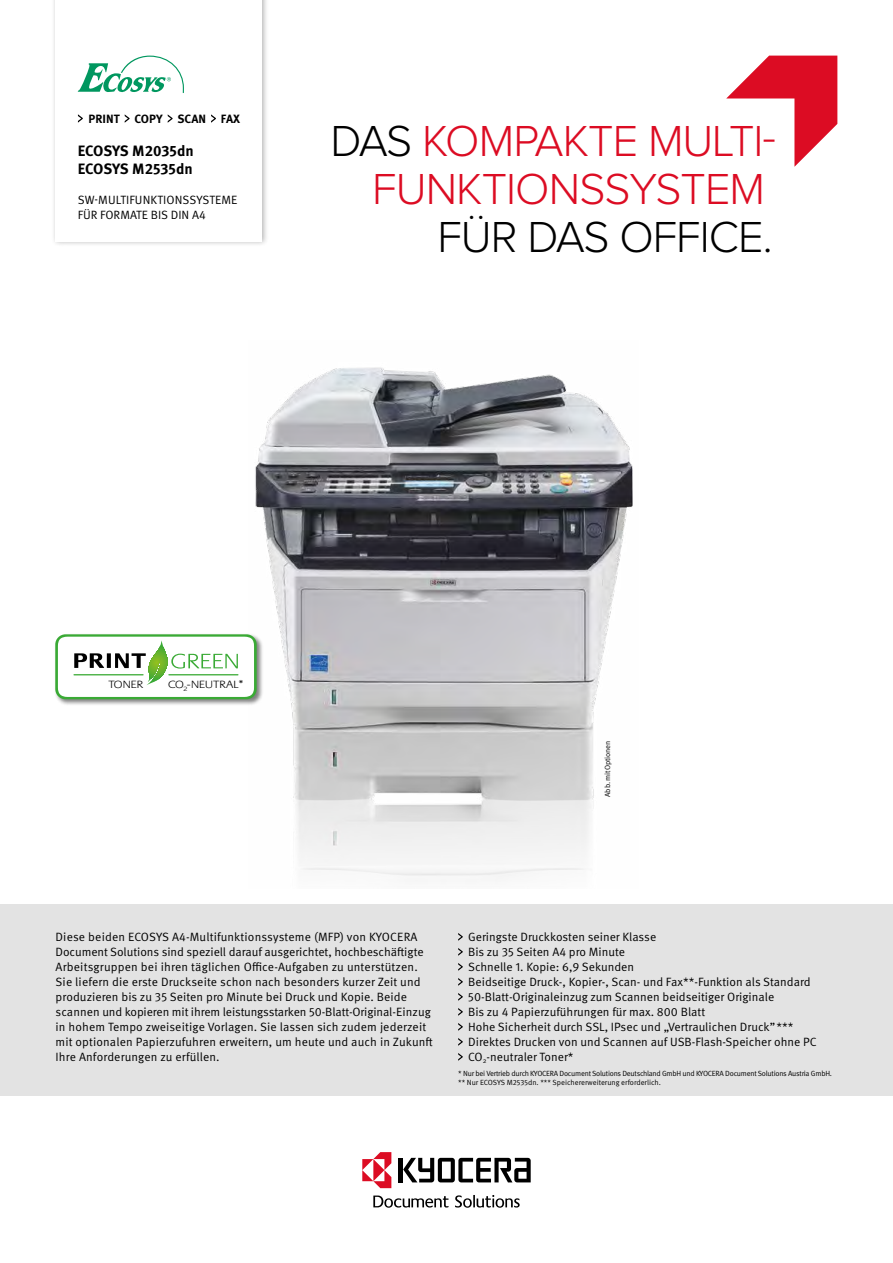
<style>
.page{position:relative;width:893px;height:1263px;background:#fff}
.page>*{position:absolute;margin:0;border:0;box-sizing:border-box;transform-origin:0 0}
.t1{font:300 45px/48px "Proxima Nova";letter-spacing:-.02em;color:#dc0c23;text-align:right}
.t2{font:300 45px "Proxima Nova";letter-spacing:-.02em;color:#000}
.t3{font:700 15px/18px "Meta Pro";letter-spacing:-.01em;color:#000}
.t4{font:12px/15px "Meta Pro Norm";color:#000}
.t5{font:12px "Meta Pro";color:#000}
.t6{font:700 12px "Meta Pro";color:#000}
.t7{font:300 10.95px "Praxis EF";color:#000;scale:1.2 1}
.t8{font:7.5px "Meta Pro";letter-spacing:-.03em;color:#000}
.t9{font:7.5px "Meta Pro Norm";color:#000}
.s1{color:#000}
</style>
<div class="page">
<img style="left:255px;top:367px;width:378px;height:510px">
<svg style="left:726px;top:56px;width:111px;height:111px"></svg>
<hr style="left:399px;top:1158px;width:4px;height:24px;background:#000">
<svg style="left:403px;top:1158px;width:128px;height:24px"></svg>
<svg style="left:455px;top:1195px;width:65px;height:13px"></svg>
<svg style="left:373px;top:1195px;width:75px;height:13px"></svg>
<svg style="left:362px;top:1152px;width:29px;height:36px"></svg>
<div style="left:52px;top:0;width:217px;height:247px;background:#000;opacity:.3"></div>
<div style="left:56px;top:0;width:206px;height:241px;background:#fff"></div>
<div style="left:0;top:905px;width:893px;height:191px;background:#e3e3e3"></div>
<div style="left:54px;top:633px;width:210px;height:73px;background:#000;opacity:.5"></div>
<svg style="left:55px;top:634px;width:202px;height:65px"></svg>
<hr style="left:73px;top:674px;width:71px;height:1px;background:#3aaa35">
<hr style="left:168px;top:674px;width:70px;height:1px;background:#3aaa35">
<svg style="left:78px;top:114px;width:5px;height:9px"></svg>
<svg style="left:125px;top:114px;width:5px;height:9px"></svg>
<svg style="left:168px;top:114px;width:5px;height:9px"></svg>
<svg style="left:211px;top:114px;width:5px;height:9px"></svg>
<svg style="left:458px;top:933px;width:5px;height:8px"></svg>
<svg style="left:458px;top:948px;width:5px;height:8px"></svg>
<svg style="left:458px;top:963px;width:5px;height:8px"></svg>
<svg style="left:458px;top:978px;width:5px;height:8px"></svg>
<svg style="left:458px;top:993px;width:5px;height:8px"></svg>
<svg style="left:458px;top:1008px;width:5px;height:8px"></svg>
<svg style="left:458px;top:1023px;width:5px;height:8px"></svg>
<svg style="left:458px;top:1038px;width:5px;height:8px"></svg>
<svg style="left:458px;top:1053px;width:5px;height:8px"></svg>
<svg style="left:78px;top:56px;width:106px;height:37px"></svg>
<p class="t6" style="left:88px;top:109px;width:153px">PRINT COPY SCAN FAX</p>
<p class="t3" style="left:78px;top:141px;width:117px">ECOSYS M2035dn<br>ECOSYS M2535dn</p>
<p class="t4" style="left:78px;top:191px;width:161px">SW-MULTIFUNKTIONSSYSTEME</p>
<p class="t5" style="left:78px;top:207px;width:130px">FÜR FORMATE BIS DIN A4</p>
<h1 class="t1" style="left:330px;top:119px;width:447px"><span class="s1">DAS</span> KOMPAKTE MULTI-<br>FUNKTIONSSYSTEM</h1>
<h1 class="t2" style="left:437px;top:217px;width:337px">FÜR DAS OFFICE.</h1>
<p class="t7" style="left:108px;top:679px;width:31px">TONER</p>
<p class="t7" style="left:168px;top:679px;width:64px">CO<sub>2</sub>-NEUTRAL*</p>
<p class="t8" style="left:603px;top:797px;width:57px;rotate:-90deg">Abb. mit Optionen</p>
<p class="t4" style="left:56px;top:928px;width:379px">Diese beiden ECOSYS A4-Multifunktionssysteme (MFP) von KYOCERA Document Solutions sind speziell darauf ausgerichtet, hochbeschäftigte Arbeitsgruppen bei ihren täglichen Office-Aufgaben zu unterstützen.<br>Sie liefern die erste Druckseite schon nach besonders kurzer Zeit und produzieren bis zu 35 Seiten pro Minute bei Druck und Kopie. Beide scannen und kopieren mit ihrem leistungsstarken 50-Blatt-Original-Einzug in hohem Tempo zweiseitige Vorlagen. Sie lassen sich zudem jederzeit mit optionalen Papierzufuhren erweitern, um heute und auch in Zukunft Ihre Anforderungen zu erfüllen.</p>
<p class="t5" style="left:468px;top:929px;width:190px">Geringste Druckkosten seiner Klasse</p>
<p class="t4" style="left:468px;top:943px;width:159px">Bis zu 35 Seiten A4 pro Minute</p>
<p class="t5" style="left:468px;top:959px;width:167px">Schnelle 1. Kopie: 6,9 Sekunden</p>
<p class="t4" style="left:468px;top:973px;width:350px">Beidseitige Druck-, Kopier-, Scan- und Fax**-Funktion als Standard 50-Blatt-Originaleinzug zum Scannen beidseitiger Originale<br>Bis zu 4 Papierzuführungen für max. 800 Blatt<br>Hohe Sicherheit durch SSL, IPsec und „Vertraulichen Druck”*** Direktes Drucken von und Scannen auf USB-Flash-Speicher ohne PC</p>
<p class="t5" style="left:468px;top:1049px;width:107px">CO<sub>2</sub>-neutraler Toner*</p>
<p class="t8" style="left:458px;top:1068px;width:375px">* Nur bei Vertrieb durch KYOCERA Document Solutions Deutschland GmbH und KYOCERA Document Solutions Austria GmbH.</p>
<p class="t9" style="left:458px;top:1076px;width:204px">** Nur ECOSYS M2535dn. *** Speichererweiterung erforderlich.</p>
</div>
